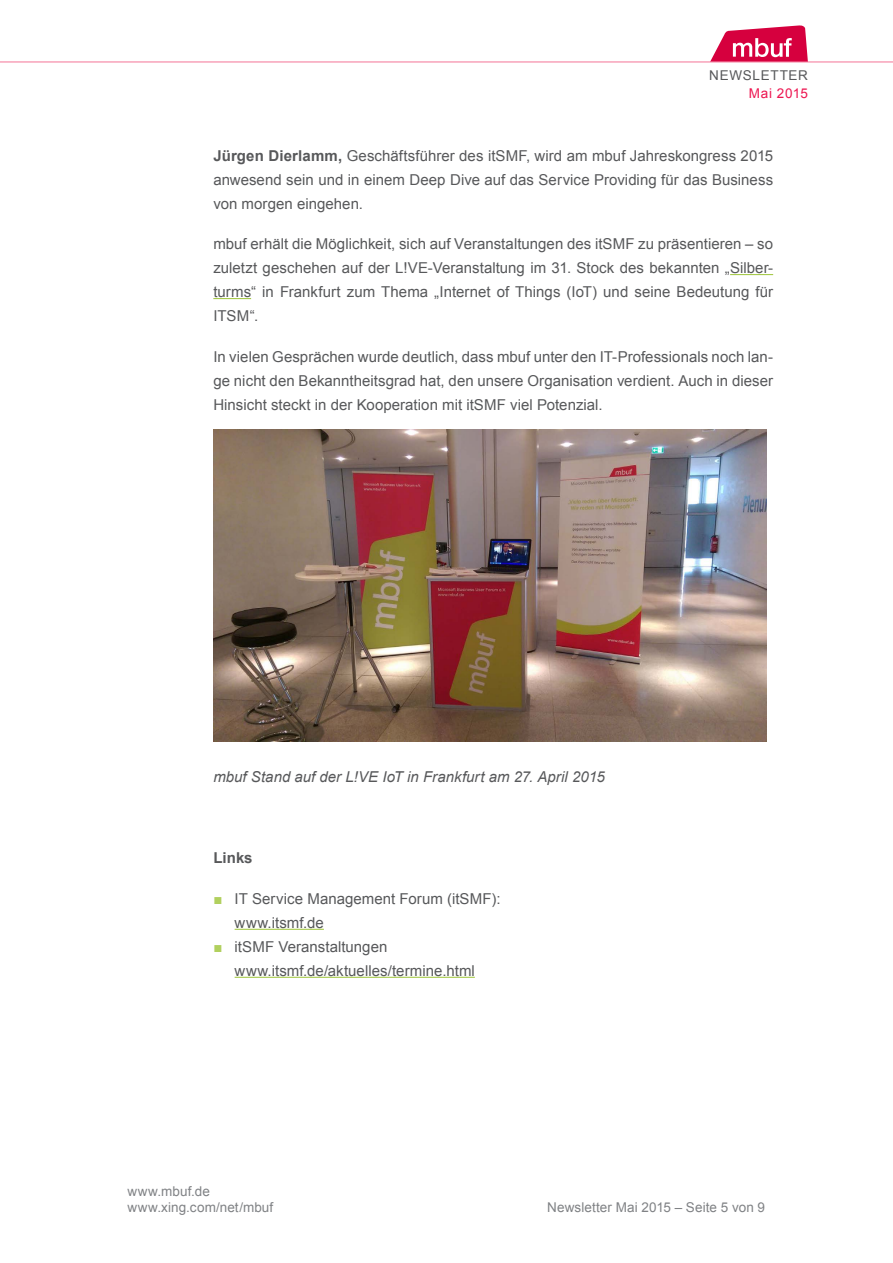
<style>
.page{position:relative;width:893px;height:1263px;background:#fff}
.page>*{position:absolute;margin:0;border:0;box-sizing:border-box;transform-origin:0 0}
.Body{font:15px/24px "Arial";letter-spacing:.005em;color:#57585a;text-align:justify}
.Body-2{font:italic 15px "Arial";color:#57585a}
._3_Head{font:700 15px "Arial";color:#57585a}
.t1{font:13.5px/16.5px "Arial";letter-spacing:.005em;color:#808285}
.t2{font:13.5px "Arial";letter-spacing:.055em;color:#57585a}
.t3{font:13.5px "Arial";letter-spacing:.045em;color:#ed1651}
.s1{font-weight:700}
.s2{color:#b1d05e}
</style>
<div class="page">
<svg style="left:710px;top:25px;width:98px;height:37px"></svg>
<hr style="left:0;top:62px;width:893px;height:1px;background:#f47396">
<hr style="left:730px;top:274px;width:43px;height:1px;background:#9dc436">
<hr style="left:213px;top:298px;width:38px;height:1px;background:#9dc436">
<hr style="left:235px;top:929px;width:89px;height:1px;background:#9dc436">
<hr style="left:235px;top:977px;width:240px;height:1px;background:#9dc436">
<img style="left:213px;top:429px;width:553px;height:313px">
<p class="t2" style="left:709px;top:66px;width:100px">NEWSLETTER</p>
<p class="t3" style="left:749px;top:84px;width:61px">Mai 2015</p>
<p class="Body" style="left:213px;top:143px;width:561px"><span class="s1">Jürgen Dierlamm,</span> Geschäftsführer des itSMF, wird am mbuf Jahreskongress 2015 anwesend sein und in einem Deep Dive auf das Service Providing für das Business von morgen eingehen.</p>
<p class="Body" style="left:213px;top:232px;width:561px">mbuf erhält die Möglichkeit, sich auf Veranstaltungen des itSMF zu präsentieren – so zuletzt geschehen auf der L!VE-Veranstaltung im 31. Stock des bekannten „Silber&shy;turms“ in Frankfurt zum Thema „Internet of Things (IoT) und seine Bedeutung für ITSM“.</p>
<p class="Body" style="left:213px;top:344px;width:561px">In vielen Gesprächen wurde deutlich, dass mbuf unter den IT-Professionals noch lan&shy;ge nicht den Bekanntheitsgrad hat, den unsere Organisation verdient. Auch in dieser Hinsicht steckt in der Kooperation mit itSMF viel Potenzial.</p>
<p class="Body-2" style="left:213px;top:767px;width:393px">mbuf Stand auf der L!VE IoT in Frankfurt am 27. April 2015</p>
<p class="_3_Head" style="left:213px;top:848px;width:41px">Links</p>
<p class="Body" style="left:235px;top:886px;width:267px;text-indent:-21px"><span class="s2">■</span> IT Service Management Forum (itSMF): www.itsmf.de</p>
<p class="Body" style="left:235px;top:934px;width:242px;text-indent:-21px"><span class="s2">■</span> itSMF Veranstaltungen www.itsmf.de/aktuelles/termine.html</p>
<p class="t1" style="left:128px;top:1183px;width:147px">www.mbuf.de www.xing.com/net/mbuf</p>
<p class="t1" style="left:547px;top:1199px;width:219px">Newsletter Mai 2015 – Seite 5 von 9</p>
</div>
